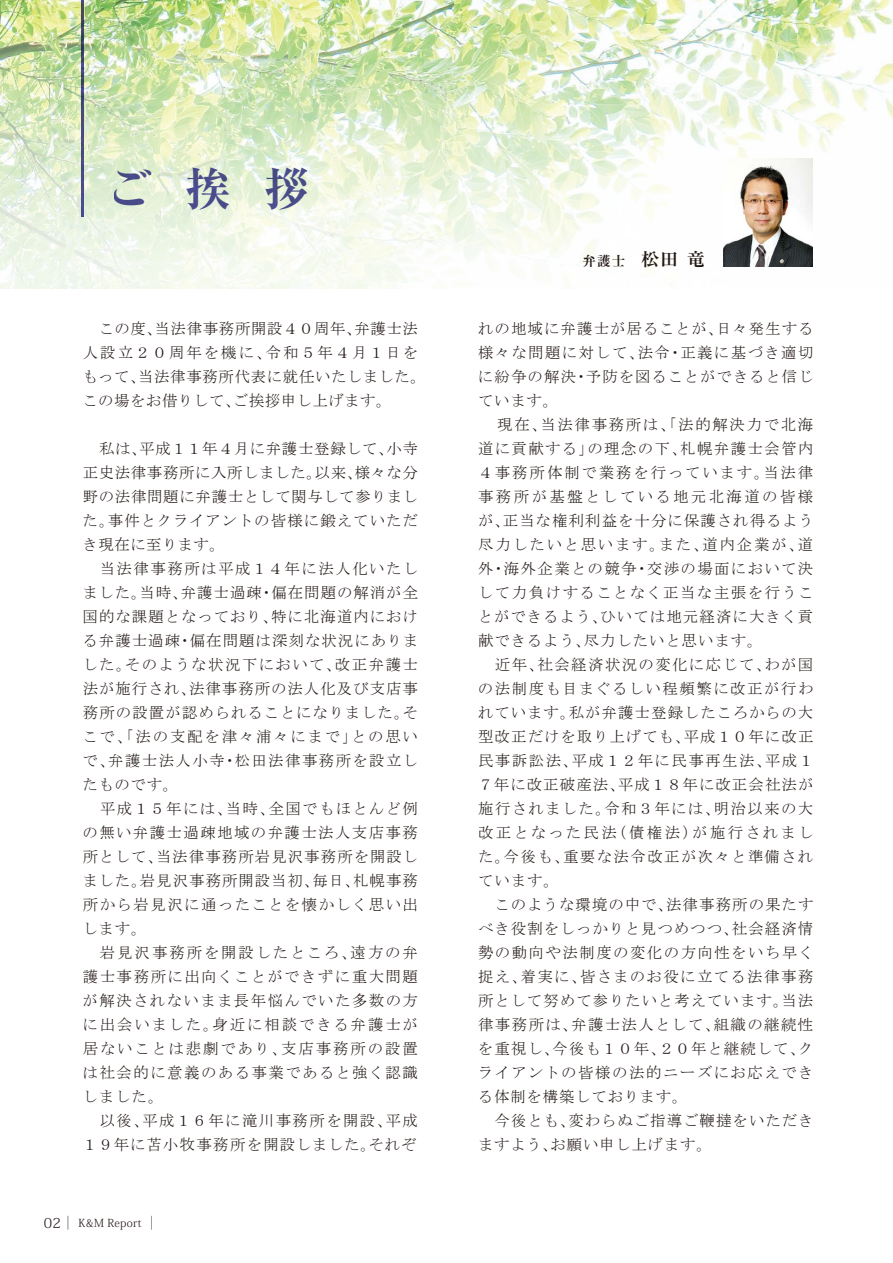
<style>
.page{position:relative;width:893px;height:1263px;background:#fff}
.page>*{position:absolute;margin:0;border:0;box-sizing:border-box;transform-origin:0 0}
.t1{font:700 expanded 45.75px "Ryumin Pr 6";color:#5150a0}
.t2{font:15.45px/24px "MS Mincho";letter-spacing:.075em;color:#221815}
.t3{font:15.45px/24px "MS Mincho";letter-spacing:.1em;color:#221815}
.t4{font:15.45px/24px "MS Mincho";letter-spacing:.04em;color:#221815}
.t5{font:700 13.5px "Ryumin Pr 6";color:#221815}
.t6{font:300 11.1px "Koz Min Pro";letter-spacing:.02em;color:#221815}
.s1{font-size:13.8px}
.s2{font-size:18px}
</style>
<div class="page">
<img style="left:0;top:0;width:893px;height:289px">
<img style="left:723px;top:159px;width:90px;height:108px">
<hr style="left:82px;top:0;width:2px;height:217px;background:#5150a0">
<h1 class="t1" style="left:107px;top:153px;width:205px">ご 挨 拶</h1>
<p class="t4" style="left:83px;top:316px;width:345px">　この度、当法律事務所開設４０周年、弁護士法人設立２０周年を機に、令和５年４月１日をもって、当法律事務所代表に就任いたしました。この場をお借りして、ご挨拶申し上げます。</p>
<p class="t2" style="left:82px;top:436px;width:337px">　私は、平成１１年４月に弁護士登録して、小寺正史法律事務所に入所しました。以来、様々な分野の法律問題に弁護士として関与して参りました。事件とクライアントの皆様に鍛えていただき現在に至ります。<br>　当法律事務所は平成１４年に法人化いたしました。当時、弁護士過疎・偏在問題の解消が全国的な課題となっており、特に北海道内における弁護士過疎・偏在問題は深刻な状況にありました。そのような状況下において、改正弁護士法が施行され、法律事務所の法人化及び支店事務所の設置が認められることになりました。そこで、「法の支配を津々浦々にまで」との思いで、弁護士法人小寺・松田法律事務所を設立したものです。<br>　平成１５年には、当時、全国でもほとんど例の無い弁護士過疎地域の弁護士法人支店事務所として、当法律事務所岩見沢事務所を開設しました。岩見沢事務所開設当初、毎日、札幌事務所から岩見沢に通ったことを懐かしく思い出します。</p>
<p class="t3" style="left:82px;top:940px;width:337px;text-indent:18px">岩見沢事務所を開設したところ、遠方の弁護士事務所に出向くことができずに重大問題が解決されないまま長年悩んでいた多数の方に出会いました。身近に相談できる弁護士が居ないことは悲劇であり、支店事務所の設置は社会的に意義のある事業であると強く認識しました。<br>　以後、平成１６年に滝川事務所を開設、平成<br>１９年に苫小牧事務所を開設しました。それぞ</p>
<p class="t6" style="left:44px;top:1215px;width:116px"><span class="s1">02｜</span> K&amp;M Report <span class="s1">｜</span></p>
<p class="t5" style="left:582px;top:250px;width:124px">弁護士　<span class="s2">松田 竜</span></p>
<p class="t2" style="left:478px;top:316px;width:337px;text-align:justify">れの地域に弁護士が居ることが、日々発生する様々な問題に対して、法令・正義に基づき適切に紛争の解決・予防を図ることができると信じています。</p>
<p class="t2" style="left:478px;top:412px;width:337px;text-align:justify;text-indent:19px">現在、当法律事務所は、「法的解決力で北海道に貢献する」の理念の下、札幌弁護士会管内４事務所体制で業務を行っています。当法律事務所が基盤としている地元北海道の皆様が、正当な権利利益を十分に保護され得るよう尽力したいと思います。また、道内企業が、道外・海外企業との競争・交渉の場面において決して力負けすることなく正当な主張を行うことができるよう、ひいては地元経済に大きく貢献できるよう、尽力したいと思います。</p>
<p class="t2" style="left:478px;top:652px;width:338px;text-indent:17px">近年、社会経済状況の変化に応じて、わが国の法制度も目まぐるしい程頻繁に改正が行われています。私が弁護士登録したころからの大型改正だけを取り上げても、平成１０年に改正民事訴訟法、平成１２年に民事再生法、平成１<br>７年に改正破産法、平成１８年に改正会社法が施行されました。令和３年には、明治以来の大改正となった民法（債権法）が施行されました。今後も、重要な法令改正が次々と準備されています。<br>　このような環境の中で、法律事務所の果たすべき役割をしっかりと見つめつつ、社会経済情勢の動向や法制度の変化の方向性をいち早く捉え、着実に、皆さまのお役に立てる法律事務所として努めて参りたいと考えています。当法律事務所は、弁護士法人として、組織の継続性を重視し、今後も１０年、２０年と継続して、クライアントの皆様の法的ニーズにお応えできる体制を構築しております。<br>　今後とも、変わらぬご指導ご鞭撻をいただきますよう、お願い申し上げます。</p>
</div>
